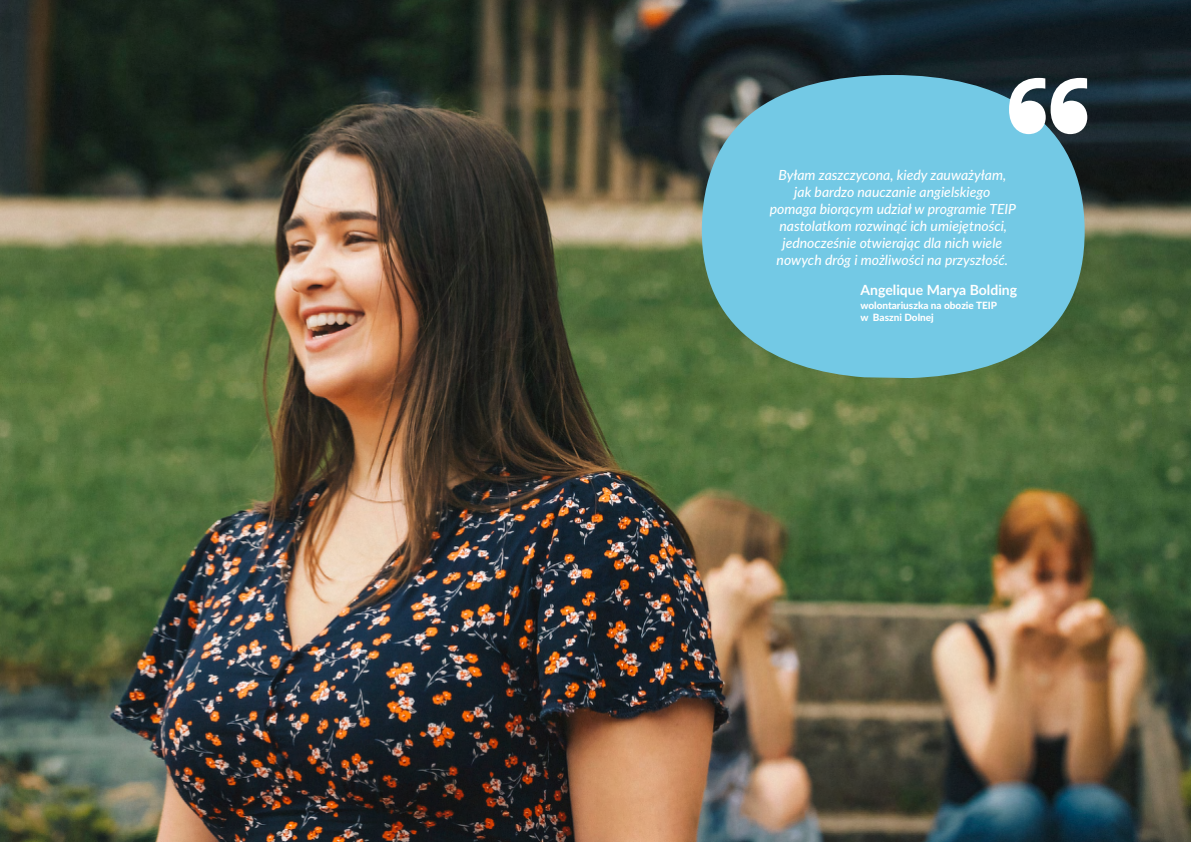
<style>
.page{position:relative;width:1191px;height:842px;background:#fff}
.page>*{position:absolute;margin:0;border:0;box-sizing:border-box;transform-origin:0 0}
.t1{font:italic 500 14px/17px "Lato";color:#fff;text-align:center}
.t2{font:700 14px "Lato";color:#fff}
.t3{font:800 10px/12px "Lato";color:#fff}
</style>
<div class="page">
<img style="left:0;top:0;width:1191px;height:842px">
<svg style="left:702px;top:75px;width:382px;height:303px;background:#6cb9cc"></svg>
<svg style="left:1009px;top:78px;width:78px;height:56px"></svg>
<p class="t1" style="left:770px;top:165px;width:248px">Byłam zaszczycona, kiedy zauważyłam, jak bardzo nauczanie angielskiego pomaga biorącym udział w programie TEIP nastolatkom rozwinąć ich umiejętności, jednocześnie otwierając dla nich wiele nowych dróg i możliwości na przyszłość.</p>
<p class="t2" style="left:860px;top:280px;width:158px">Angelique Marya Bolding</p>
<p class="t3" style="left:860px;top:299px;width:138px">wolontariuszka na obozie TEIP w Baszni Dolnej</p>
</div>
